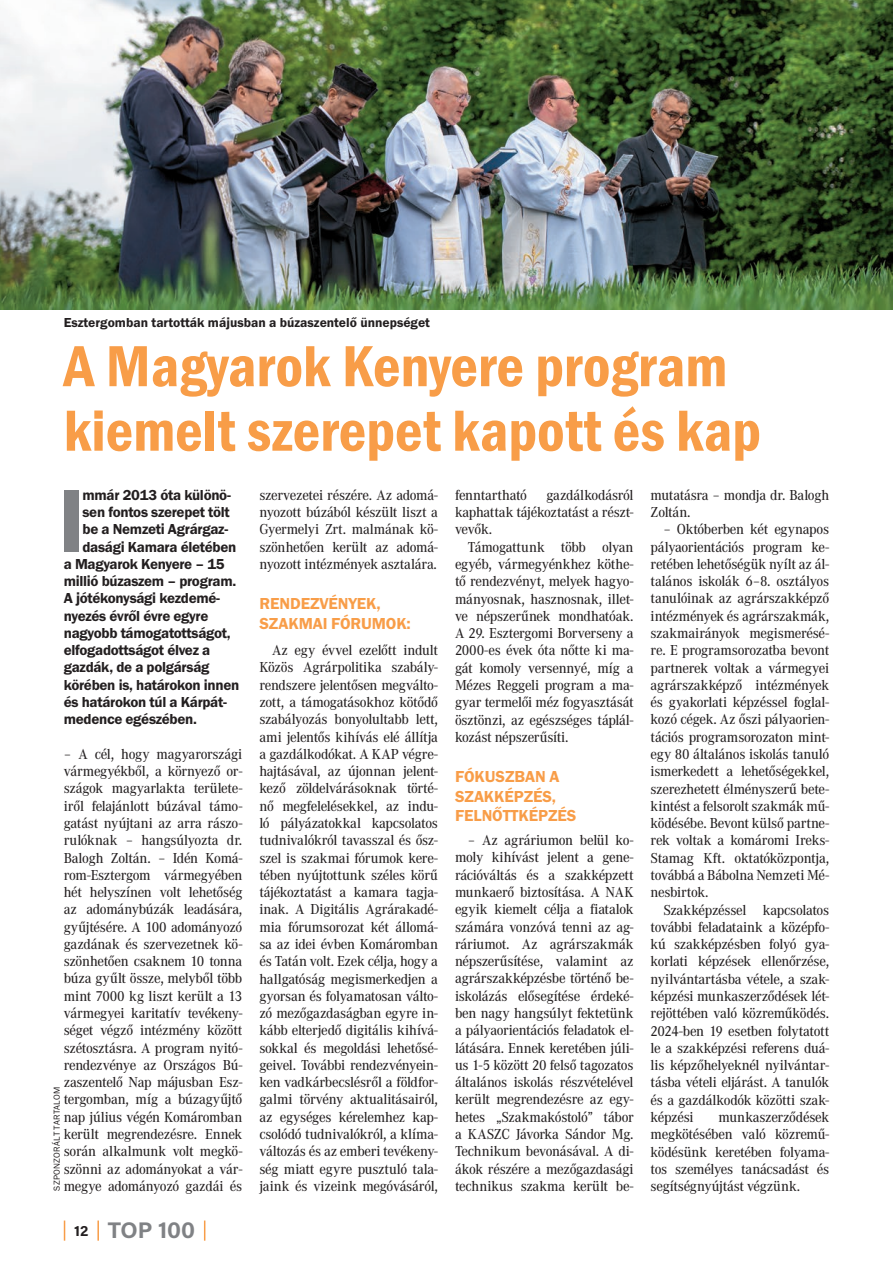
<style>
.page{position:relative;width:893px;height:1263px;background:#fff}
.page>*{position:absolute;margin:0;border:0;box-sizing:border-box;transform-origin:0 0}
.t1{font:92.7px "Franklin Gothic Dem";color:#808285}
.t2{font:600 condensed 60px/64.5px "Franklin Gothic";color:#f89d48}
.t3{font:700 22.65px "Acumin Pro";color:#808285}
.t4{font:16.5px/19.5px "Franklin Gothic Dem";letter-spacing:-.005em;color:#f89d48}
.t5{font:15px/17.2px "Corporate A Med";letter-spacing:-.02em;color:#231f20;text-align:justify;scale:.95 1}
.t6{font:15px "Franklin Gothic Dem";letter-spacing:-.02em;color:#231f20}
.t7{font:700 15px "Acumin Pro";color:#231f20}
.t8{font:13.5px "Franklin Gothic Dem";color:#231f20}
.t9{font:9px "Franklin Gothic Reg";letter-spacing:.03em;color:#231f20}
</style>
<div class="page">
<svg style="left:64px;top:1220px;width:1px;height:21px"></svg>
<hr style="left:97px;top:1220px;width:2px;height:21px;background:#f89d48">
<svg style="left:204px;top:1220px;width:1px;height:21px"></svg>
<img style="left:0;top:0;width:893px;height:310px">
<p class="t8" style="left:64px;top:315px;width:368px">Esztergomban tartották májusban a búzaszentelő ünnepséget</p>
<h2 class="t2" style="left:64px;top:333px;width:699px">A Magyarok Kenyere program kiemelt szerepet kapott és kap</h2>
<h1 class="t1" style="left:58px;top:469px;width:28px">I</h1>
<p class="t6" style="left:82px;top:486px;width:150px">mmár 2013 óta különö-</p>
<p class="t5" style="left:651px;top:486px;width:189px">mutatásra – mondja dr. Balogh<br>Zoltán.</p>
<p class="t5" style="left:651px;top:521px;width:189px;text-indent:13px">– Októberben két egynapos pályaorientációs program ke&shy;retében lehetőségük nyílt az ál&shy;talános iskolák 6–8. osztályos tanulóinak az agrárszakképző intézmények és agrárszakmák, szakmairányok megismerésé&shy;re. E programsorozatba bevont partnerek voltak a vármegyei agrárszakképző intézmények és gyakorlati képzéssel foglal&shy;kozó cégek. Az őszi pályaorien&shy;tációs programsorozaton mint&shy;egy 80 általános iskolás tanuló ismerkedett a lehetőségekkel, szerezhetett élményszerű bete&shy;kintést a felsorolt szakmák mű&shy;ködésébe. Bevont külső partne&shy;rek voltak a komáromi Ireks-Stamag Kft. oktatóközpontja, továbbá a Bábolna Nemzeti Mé&shy;nesbirtok.</p>
<p class="t5" style="left:651px;top:901px;width:190px;text-indent:13px">Szakképzéssel kapcsolatos további feladataink a középfo&shy;kú szakképzésben folyó gya&shy;korlati képzések ellenőrzése, nyilvántartásba vétele, a szak&shy;képzési munkaszerződések lét&shy;rejöttében való közreműködés.<br>2024-ben 19 esetben folytatott le a szakképzési referens duá&shy;lis képzőhelyeknél nyilvántar&shy;tásba vételi eljárást. A tanulók és a gazdálkodók közötti szak&shy;képzési</p>
<p class="t5" style="left:259px;top:486px;width:189px">szervezetei részére. Az adomá&shy;nyozott búzából készült liszt a Gyermelyi Zrt. malmának kö&shy;szönhetően került az adomá&shy;nyozott intézmények asztalára.</p>
<p class="t4" style="left:259px;top:594px;width:153px">RENDEZVÉNYEK,<br>SZAKMAI FÓRUMOK:</p>
<p class="t5" style="left:259px;top:642px;width:190px;text-indent:13px">Az egy évvel ezelőtt indult Közös Agrárpolitika szabály&shy;rendszere jelentősen megválto&shy;zott, a támogatásokhoz kötődő szabályozás bonyolultabb lett, ami jelentős kihívás elé állítja a gazdálkodókat. A KAP végre&shy;hajtásával, az újonnan jelent&shy;kező zöldelvárásoknak törté&shy;nő megfelelésekkel, az indu&shy;ló pályázatokkal kapcsolatos tudnivalókról tavasszal és ős - szel is szakmai fórumok kere&shy;tében nyújtottunk széles körű tájékoztatást a kamara tagja&shy;inak. A Digitális Agrárakadé&shy;mia fórumsorozat két állomá&shy;sa az idei évben Komáromban és Tatán volt. Ezek célja, hogy a hallgatóság megismerkedjen a gyorsan és folyamatosan válto&shy;zó mezőgazdaságban egyre in&shy;kább elterjedő digitális kihívá&shy;sokkal és megoldási lehetősé&shy;geivel. További rendezvényein&shy;ken vadkárbecslésről a földfor&shy;galmi törvény aktualitásairól, az egységes kérelemhez kap&shy;csolódó tudnivalókról, a klíma&shy;változás és az emberi tevékeny&shy;ség miatt egyre pusztuló tala&shy;jaink és vizeink megóvásáról,</p>
<p class="t5" style="left:455px;top:486px;width:189px;text-indent:91px">gazdálkodásról kaphattak tájékoztatást a részt&shy;vevők.</p>
<p class="t5" style="left:455px;top:538px;width:190px;text-indent:13px">Támogattunk több olyan egyéb, vármegyénkhez köthe&shy;tő rendezvényt, melyek hagyo&shy;mányosnak, hasznosnak, illet&shy;ve népszerűnek mondhatóak.<br>A 29. Esztergomi Borverseny a 2000-es évek óta nőtte ki ma&shy;gát komoly versennyé, míg a Mézes Reggeli program a ma&shy;gyar termelői méz fogyasztását ösztönzi, az egészséges táplál&shy;kozást népszerűsíti.</p>
<p class="t4" style="left:455px;top:767px;width:123px">FÓKUSZBAN A<br>SZAKKÉPZÉS,<br>FELNŐTTKÉPZÉS</p>
<p class="t5" style="left:455px;top:832px;width:189px;text-indent:13px">– Az agráriumon belül ko&shy;moly kihívást jelent a gene&shy;rációváltás és a szakképzett munkaerő biztosítása. A NAK egyik kiemelt célja a fiatalok számára vonzóvá tenni az ag&shy;ráriumot. Az agrárszakmák népszerűsítése, valamint az agrárszakképzésbe történő be&shy;iskolázás elősegítése érdeké&shy;ben nagy hangsúlyt fektetünk a pályaorientációs feladatok el&shy;látására. Ennek keretében júli&shy;us 1-5 között 20 felső tagozatos általános iskolás részvételével került megrendezésre az egy&shy;hetes „Szakmakóstoló” tábor a KASZC Jávorka Sándor Mg.<br>Technikum bevonásával. A di&shy;ákok részére a mezőgazdasági technikus szakma került be-</p>
<p class="t5" style="left:455px;top:486px;width:77px">fenntartható</p>
<p class="t6" style="left:82px;top:504px;width:149px">sen fontos szerepet tölt</p>
<p class="t6" style="left:82px;top:521px;width:147px">be a Nemzeti Agrárgaz-</p>
<p class="t6" style="left:82px;top:538px;width:155px">dasági Kamara életében</p>
<p class="t6" style="left:64px;top:555px;width:162px">a Magyarok Kenyere – 15</p>
<p class="t6" style="left:64px;top:573px;width:174px">millió búzaszem – program.</p>
<p class="t6" style="left:64px;top:590px;width:158px">A jótékonysági kezdemé-</p>
<p class="t6" style="left:64px;top:607px;width:146px">nyezés évről évre egyre</p>
<p class="t6" style="left:64px;top:624px;width:168px">nagyobb támogatottságot,</p>
<p class="t6" style="left:64px;top:642px;width:148px">elfogadottságot élvez a</p>
<p class="t6" style="left:64px;top:659px;width:147px">gazdák, de a polgárság</p>
<p class="t6" style="left:64px;top:676px;width:177px">körében is, határokon innen</p>
<p class="t6" style="left:64px;top:694px;width:165px">és határokon túl a Kárpát-</p>
<p class="t6" style="left:64px;top:711px;width:135px">medence egészében.</p>
<p class="t5" style="left:64px;top:745px;width:190px">– A cél, hogy magyarországi vármegyékből, a környező or&shy;szágok magyarlakta területe&shy;iről felajánlott búzával támo&shy;gatást nyújtani az arra rászo&shy;rulóknak – hangsúlyozta dr.<br>Balogh Zoltán. – Idén Komá&shy;rom-Esztergom vármegyében hét helyszínen volt lehetőség az adománybúzák leadására, gyűjtésére. A 100 adományozó gazdának és szervezetnek kö&shy;szönhetően csaknem 10 tonna búza gyűlt össze, melyből több mint 7000 kg liszt került a 13 vármegyei karitatív tevékeny&shy;séget végző intézmény között szétosztásra. A program nyitó&shy;rendezvénye az Országos Bú&shy;zaszentelő Nap májusban Esz&shy;tergomban, míg a búzagyűjtő nap július végén Komáromban került megrendezésre. Ennek során alkalmunk volt megkö&shy;szönni az adományokat a vár&shy;megye adományozó gazdái és</p>
<p class="t9" style="left:52px;top:1190px;width:105px;rotate:-90deg">SZPONZORÁLT TARTALOM</p>
<p class="t5" style="left:651px;top:1108px;width:189px;text-indent:68px">munkaszerződések megkötésében való közremű&shy;ködésünk keretében folyama&shy;tos személyes tanácsadást és segítségnyújtást végzünk.</p>
<p class="t7" style="left:74px;top:1220px;width:16px">12</p>
<h3 class="t3" style="left:108px;top:1214px;width:89px">TOP 100</h3>
</div>
